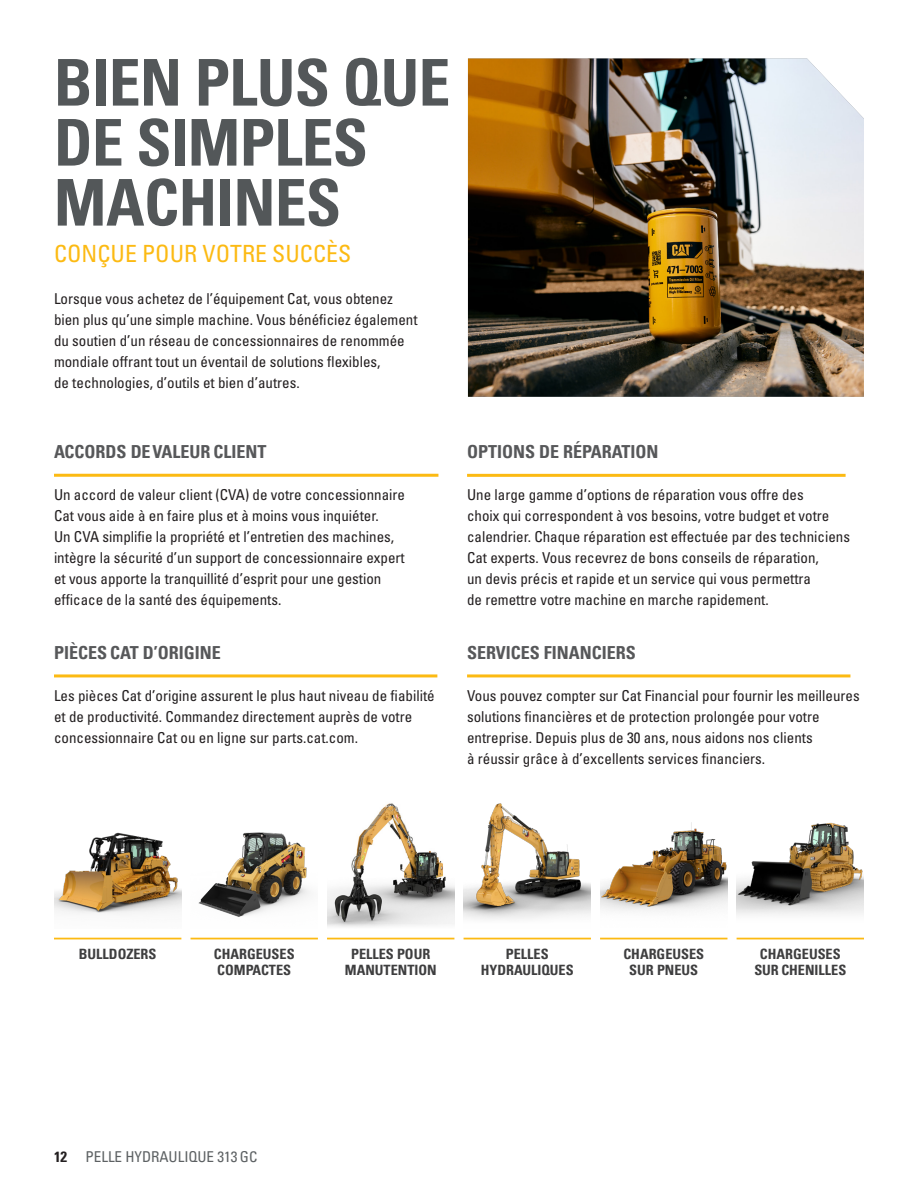
<style>
.page{position:relative;width:918px;height:1188px;background:#fff}
.page>*{position:absolute;margin:0;border:0;box-sizing:border-box;transform-origin:0 0}
.Headline_xl_gray{font:64.5px/60px "Univers LTCYR 67 Bold Cond";letter-spacing:-.01em;color:#535759}
.Subhead_small_yellow{font:condensed 23.7px "Univers LTCYR 57";color:#fcba13}
.Subhead_small_gray{font:700 condensed 18px "Univers";color:#57585a}
.Body_copy{font:condensed 15px/21px "Univers LT Std";color:#231f20}
.Running_footer-LH{font:condensed 15px "Univers";color:#5d6163}
.t1{font:700 condensed 14.25px/15.8px "Univers";color:#3e3e3f;text-align:center}
.s1{font-weight:700;color:#231f20}
</style>
<div class="page">
<hr style="left:54px;top:474px;width:384px;height:3px;background:#fcba13">
<hr style="left:467px;top:474px;width:379px;height:3px;background:#fcba13">
<hr style="left:54px;top:674px;width:383px;height:3px;background:#fcba13">
<hr style="left:467px;top:674px;width:383px;height:3px;background:#fcba13">
<img style="left:468px;top:58px;width:396px;height:339px">
<hr style="left:600px;top:938px;width:127px;height:1px;background:#fcba13">
<hr style="left:54px;top:938px;width:127px;height:1px;background:#fcba13">
<hr style="left:464px;top:938px;width:127px;height:1px;background:#fcba13">
<hr style="left:191px;top:938px;width:127px;height:1px;background:#fcba13">
<hr style="left:327px;top:938px;width:127px;height:1px;background:#fcba13">
<img style="left:54px;top:832px;width:127px;height:82px">
<img style="left:198px;top:832px;width:112px;height:85px">
<img style="left:327px;top:803px;width:127px;height:124px">
<img style="left:464px;top:803px;width:127px;height:116px">
<img style="left:600px;top:822px;width:127px;height:89px">
<hr style="left:737px;top:938px;width:127px;height:1px;background:#fcba13">
<img style="left:737px;top:822px;width:127px;height:93px">
<p class="Headline_xl_gray" style="left:54px;top:52px;width:398px">BIEN PLUS QUE<br>DE SIMPLES<br>MACHINES</p>
<p class="Subhead_small_yellow" style="left:54px;top:238px;width:299px">CONÇUE POUR VOTRE SUCCÈS</p>
<p class="Body_copy" style="left:54px;top:288px;width:365px">Lorsque vous achetez de l’équipement Cat, vous obtenez bien plus qu’une simple machine. Vous bénéficiez également du soutien d’un réseau de concessionnaires de renommée mondiale offrant tout un éventail de solutions flexibles,<br>de technologies, d’outils et bien d’autres.</p>
<p class="Subhead_small_gray" style="left:54px;top:441px;width:214px">ACCORDS DE VALEUR CLIENT</p>
<p class="Subhead_small_gray" style="left:467px;top:441px;width:193px">OPTIONS DE RÉPARATION</p>
<p class="Body_copy" style="left:54px;top:484px;width:353px">Un accord de valeur client (CVA) de votre concessionnaire Cat vous aide à en faire plus et à moins vous inquiéter.<br>Un CVA simplifie la propriété et l’entretien des machines, intègre la sécurité d’un support de concessionnaire expert et vous apporte la tranquillité d’esprit pour une gestion efficace de la santé des équipements.</p>
<p class="Body_copy" style="left:467px;top:484px;width:385px">Une large gamme d’options de réparation vous offre des<br>choix qui correspondent à vos besoins, votre budget et votre calendrier. Chaque réparation est effectuée par des techniciens Cat experts. Vous recevrez de bons conseils de réparation,<br>un devis précis et rapide et un service qui vous permettra<br>de remettre votre machine en marche rapidement.</p>
<p class="Subhead_small_gray" style="left:54px;top:641px;width:168px">PIÈCES CAT D’ORIGINE</p>
<p class="Subhead_small_gray" style="left:467px;top:641px;width:170px">SERVICES FINANCIERS</p>
<p class="Body_copy" style="left:54px;top:685px;width:382px">Les pièces Cat d’origine assurent le plus haut niveau de fiabilité et de productivité. Commandez directement auprès de votre concessionnaire Cat ou en ligne sur parts.cat.com.</p>
<p class="Body_copy" style="left:467px;top:685px;width:394px">Vous pouvez compter sur Cat Financial pour fournir les meilleures solutions financières et de protection prolongée pour votre entreprise. Depuis plus de 30 ans, nous aidons nos clients<br>à réussir grâce à d’excellents services financiers.</p>
<p class="t1" style="left:79px;top:946px;width:79px">BULLDOZERS</p>
<p class="t1" style="left:481px;top:946px;width:94px">PELLES<br>HYDRAULIQUES</p>
<p class="t1" style="left:623px;top:946px;width:82px">CHARGEUSES<br>SUR PNEUS</p>
<p class="t1" style="left:214px;top:946px;width:82px;text-align:left">CHARGEUSES<br>COMPACTES</p>
<p class="t1" style="left:345px;top:946px;width:93px">PELLES POUR<br>MANUTENTION</p>
<p class="t1" style="left:754px;top:946px;width:93px">CHARGEUSES<br>SUR CHENILLES</p>
<p class="Running_footer-LH" style="left:54px;top:1147px;width:205px"><span class="s1">12</span> PELLE HYDRAULIQUE 313 GC</p>
</div>
